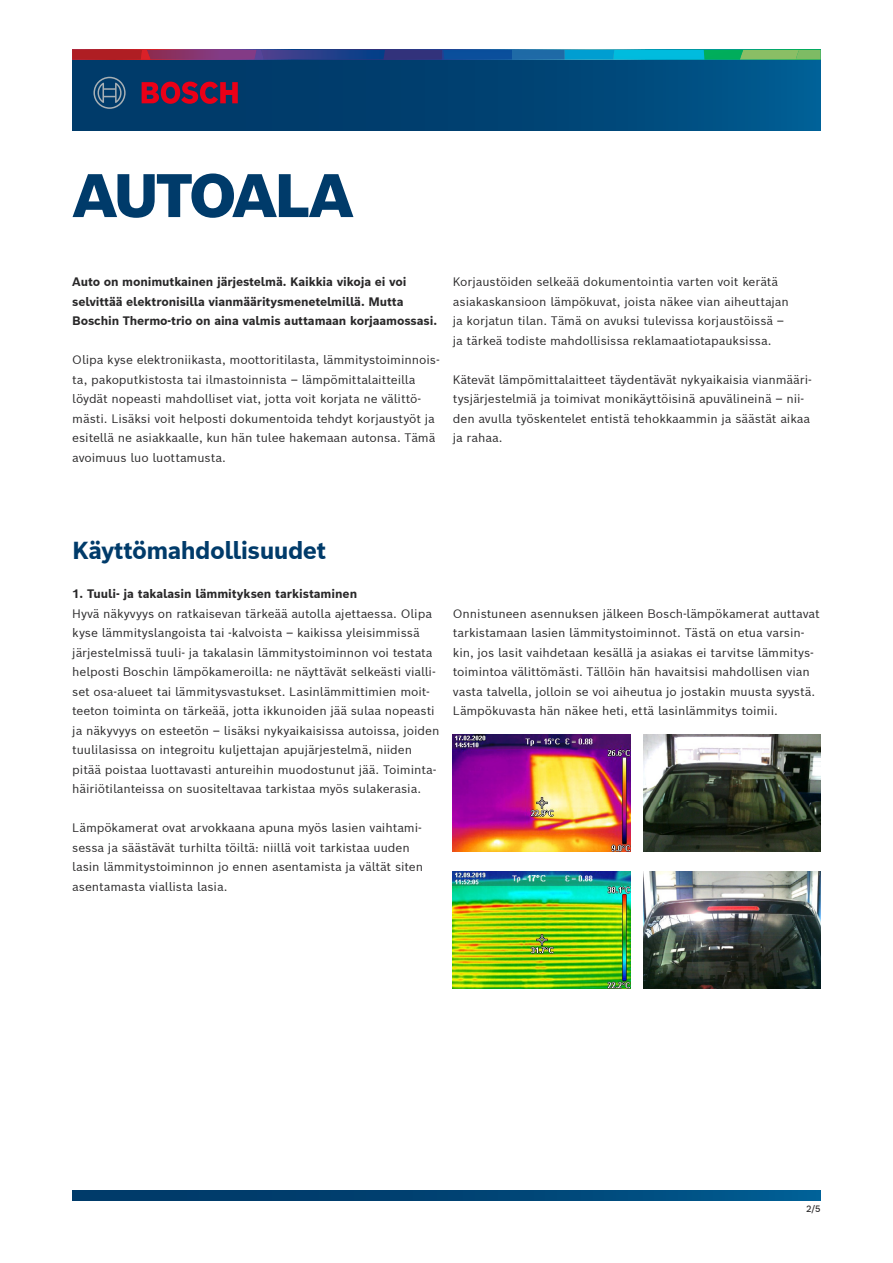
<style>
.page{position:relative;width:893px;height:1263px;background:#fff}
.page>*{position:absolute;margin:0;border:0;box-sizing:border-box;transform-origin:0 0}
.t1{font:900 60px "Bosch Sans";letter-spacing:-.06em;color:#003b6a}
.t2{font:700 24px "Bosch Sans";letter-spacing:-.025em;color:#003b6a}
.t3{font:12px/19.5px "Bosch Sans";letter-spacing:-.005em;color:#292829}
.t4{font:700 12px/19.5px "Bosch Sans";letter-spacing:-.01em;color:#292829}
.t5{font:500 9px "Bosch Sans";color:#292829}
</style>
<div class="page">
<img style="left:453px;top:735px;width:177px;height:117px">
<img style="left:643px;top:735px;width:178px;height:117px">
<img style="left:453px;top:871px;width:177px;height:117px">
<img style="left:643px;top:871px;width:178px;height:117px">
<svg style="left:72px;top:59px;width:749px;height:71px"></svg>
<svg style="left:72px;top:1191px;width:749px;height:9px"></svg>
<svg style="left:72px;top:50px;width:749px;height:9px"></svg>
<svg style="left:142px;top:82px;width:96px;height:22px"></svg>
<svg style="left:93px;top:77px;width:33px;height:32px"></svg>
<h1 class="t1" style="left:72px;top:156px;width:283px">AUTOALA</h1>
<p class="t4" style="left:72px;top:272px;width:366px">Auto on monimutkainen järjestelmä. Kaikkia vikoja ei voi selvittää elektronisilla vianmääritysmenetelmillä. Mutta<br>Boschin Thermo-trio on aina valmis auttamaan korjaamossasi.</p>
<p class="t3" style="left:72px;top:350px;width:369px">Olipa kyse elektroniikasta, moottoritilasta, lämmitystoiminnois&shy;ta, pakoputkistosta tai ilmastoinnista – lämpömittalaitteilla löydät nopeasti mahdolliset viat, jotta voit korjata ne välittö&shy;mästi. Lisäksi voit helposti dokumentoida tehdyt korjaustyöt ja esitellä ne asiakkaalle, kun hän tulee hakemaan autonsa. Tämä avoimuus luo luottamusta.</p>
<p class="t3" style="left:453px;top:272px;width:337px">Korjaustöiden selkeää dokumentointia varten voit kerätä asiakaskansioon lämpökuvat, joista näkee vian aiheuttajan ja korjatun tilan. Tämä on avuksi tulevissa korjaustöissä – ja tärkeä todiste mahdollisissa reklamaatiotapauksissa.</p>
<p class="t3" style="left:453px;top:369px;width:360px">Kätevät lämpömittalaitteet täydentävät nykyaikaisia vianmääri&shy;tysjärjestelmiä ja toimivat monikäyttöisinä apuvälineinä – nii&shy;den avulla työskentelet entistä tehokkaammin ja säästät aikaa ja rahaa.</p>
<h2 class="t2" style="left:72px;top:534px;width:256px">Käyttömahdollisuudet</h2>
<p class="t4" style="left:72px;top:584px;width:286px">1. Tuuli- ja takalasin lämmityksen tarkistaminen</p>
<p class="t3" style="left:72px;top:603px;width:369px">Hyvä näkyvyys on ratkaisevan tärkeää autolla ajettaessa. Olipa kyse lämmityslangoista tai -kalvoista – kaikissa yleisimmissä järjestelmissä tuuli- ja takalasin lämmitystoiminnon voi testata helposti Boschin lämpökameroilla: ne näyttävät selkeästi vialli&shy;set osa-alueet tai lämmitysvastukset. Lasinlämmittimien moit&shy;teeton toiminta on tärkeää, jotta ikkunoiden jää sulaa nopeasti ja näkyvyys on esteetön – lisäksi nykyaikaisissa autoissa, joiden tuulilasissa on integroitu kuljettajan apujärjestelmä, niiden pitää poistaa luottavasti antureihin muodostunut jää. Toiminta&shy;häiriötilanteissa on suositeltavaa tarkistaa myös sulakerasia.</p>
<p class="t3" style="left:72px;top:818px;width:352px">Lämpökamerat ovat arvokkaana apuna myös lasien vaihtami&shy;sessa ja säästävät turhilta töiltä: niillä voit tarkistaa uuden lasin lämmitystoiminnon jo ennen asentamista ja vältät siten asentamasta viallista lasia.</p>
<p class="t3" style="left:453px;top:603px;width:368px">Onnistuneen asennuksen jälkeen Bosch-lämpökamerat auttavat tarkistamaan lasien lämmitystoiminnot. Tästä on etua varsin&shy;kin, jos lasit vaihdetaan kesällä ja asiakas ei tarvitse lämmitys&shy;toimintoa välittömästi. Tällöin hän havaitsisi mahdollisen vian vasta talvella, jolloin se voi aiheutua jo jostakin muusta syystä.<br>Lämpökuvasta hän näkee heti, että lasinlämmitys toimii.</p>
<p class="t5" style="left:806px;top:1202px;width:16px">2/5</p>
</div>
